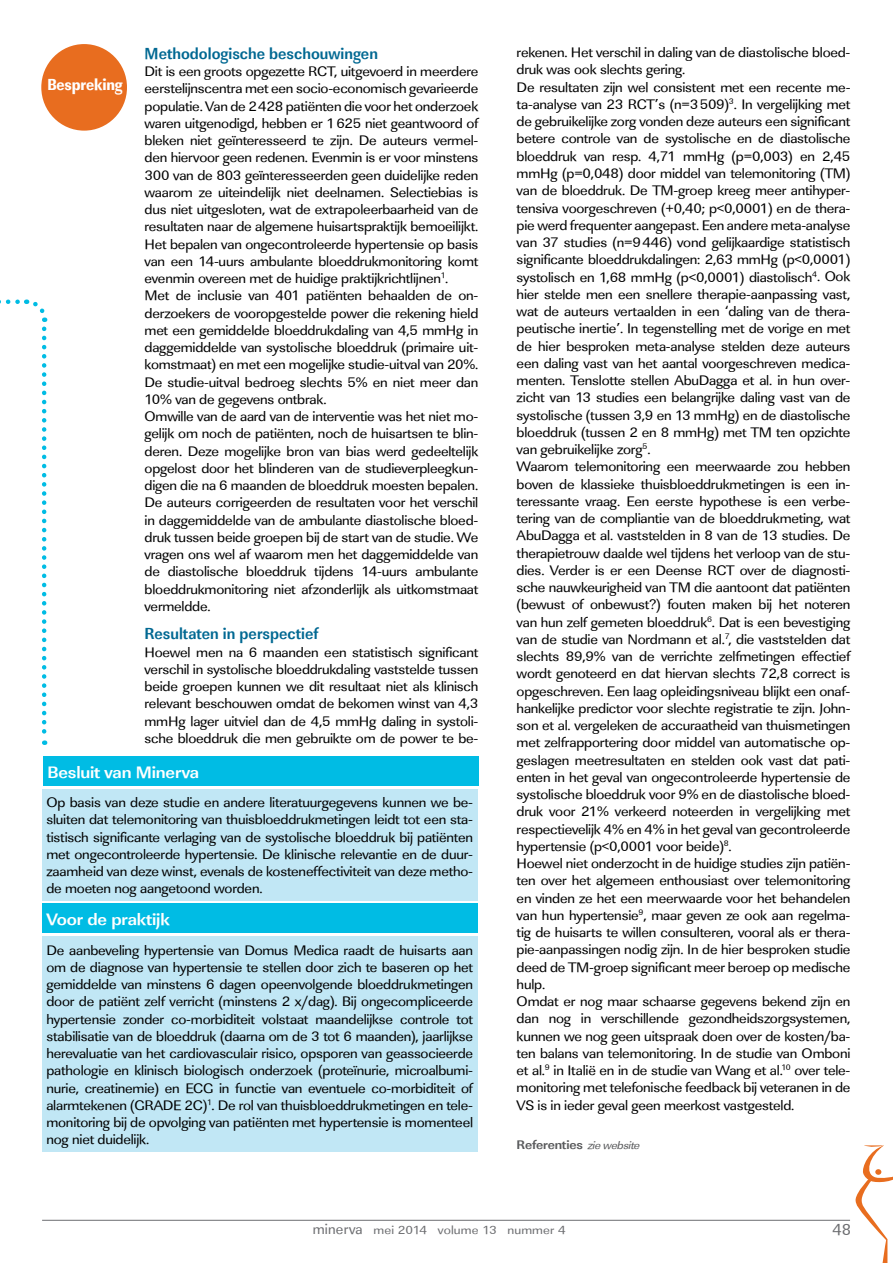
<style>
.page{position:relative;width:893px;height:1263px;background:#fff}
.page>*{position:absolute;margin:0;border:0;box-sizing:border-box;transform-origin:0 0}
.t1{font:700 17.1px "Linear Std";letter-spacing:-.01em;color:#fff;scale:1.05 1}
.t2{font:700 16.5px "Linear Std Cd";color:#006892}
.t3{font:16.5px "Linear Std Nr Xbold";letter-spacing:-.01em;color:#fff}
.t4{font:16.5px "Linear Std";color:#6d6e71}
.t5{font:14.25px/17.2px "Linear Std";letter-spacing:-.015em;color:#000;text-align:justify;scale:1.05 1}
.t6{font:700 12.9px "Linear Std";letter-spacing:-.015em;color:#58595b;scale:1.05 1}
.t7{font:12.15px "Linear Std";letter-spacing:.01em;color:#6d6e71;scale:1.11 1}
.s1{font-weight:400;font-style:italic;font-size:11.4px}
.s2{font-size:15px}
</style>
<div class="page">
<hr style="left:42px;top:1220px;width:808px;height:1px;background:#6d6e71">
<svg style="left:855px;top:1145px;width:38px;height:118px"></svg>
<div style="left:41px;top:44px;width:86px;height:87px;background:#e86d1f;border-radius:50%"></div>
<svg style="left:0;top:299px;width:48px;height:23px"></svg>
<svg style="left:42px;top:329px;width:4px;height:416px"></svg>
<div style="left:43px;top:756px;width:435px;height:30px;background:#00bce4"></div>
<div style="left:42px;top:789px;width:435px;height:111px;background:#c1e7f5"></div>
<div style="left:42px;top:936px;width:435px;height:216px;background:#c1e7f5"></div>
<div style="left:42px;top:903px;width:435px;height:30px;background:#00bce4"></div>
<p class="t3" style="left:47px;top:75px;width:77px">Bespreking</p>
<p class="t2" style="left:145px;top:43px;width:235px">Methodologische beschouwingen</p>
<p class="t5" style="left:145px;top:63px;width:319px;text-align:left">Dit is een groots opgezette RCT, uitgevoerd in meerdere eerstelijnscentra met een socio-economisch gevarieerde populatie. Van de 2428 patiënten die voor het onderzoek waren uitgenodigd, hebben er 1625 niet geantwoord of bleken niet geïnteresseerd te zijn. De auteurs vermel&shy;den hiervoor geen redenen. Evenmin is er voor minstens 300 van de 803 geïnteresseerden geen duidelijke reden waarom ze uiteindelijk niet deelnamen. Selectiebias is dus niet uitgesloten, wat de extrapoleerbaarheid van de resultaten naar de algemene huisartspraktijk bemoeilijkt.<br>Het bepalen van ongecontroleerde hypertensie op basis van een 14-uurs ambulante bloeddrukmonitoring komt evenmin overeen met de huidige praktijkrichtlijnen<sup>1</sup>.<br>Met de inclusie van 401 patiënten behaalden de on&shy;derzoekers de vooropgestelde power die rekening hield met een gemiddelde bloeddrukdaling van 4,5 mmHg in daggemiddelde van systolische bloeddruk (primaire uit&shy;komstmaat) en met een mogelijke studie-uitval van 20%.<br>De studie-uitval bedroeg slechts 5% en niet meer dan 10% van de gegevens ontbrak.<br>Omwille van de aard van de interventie was het niet mo&shy;gelijk om noch de patiënten, noch de huisartsen te blin&shy;deren. Deze mogelijke bron van bias werd gedeeltelijk opgelost door het blinderen van de studieverpleegkun&shy;digen die na 6 maanden de bloeddruk moesten bepalen.<br>De auteurs corrigeerden de resultaten voor het verschil in daggemiddelde van de ambulante diastolische bloed&shy;druk tussen beide groepen bij de start van de studie. We vragen ons wel af waarom men het daggemiddelde van de diastolische bloeddruk tijdens 14-uurs ambulante bloeddrukmonitoring niet afzonderlijk als uitkomstmaat vermeldde.</p>
<p class="t2" style="left:145px;top:624px;width:175px">Resultaten in perspectief</p>
<p class="t5" style="left:145px;top:643px;width:319px">Hoewel men na 6 maanden een statistisch significant verschil in systolische bloeddrukdaling vaststelde tussen beide groepen kunnen we dit resultaat niet als klinisch relevant beschouwen omdat de bekomen winst van 4,3 mmHg lager uitviel dan de 4,5 mmHg daling in systoli&shy;sche bloeddruk die men gebruikte om de power te be-</p>
<p class="t1" style="left:47px;top:762px;width:146px">Besluit van Minerva</p>
<p class="t5" style="left:46px;top:794px;width:408px">Op basis van deze studie en andere literatuurgegevens kunnen we be&shy;sluiten dat telemonitoring van thuisbloeddrukmetingen leidt tot een sta&shy;tistisch significante verlaging van de systolische bloeddruk bij patiënten met ongecontroleerde hypertensie. De klinische relevantie en de duur&shy;zaamheid van deze winst, evenals de kosteneffectiviteit van deze metho&shy;de moeten nog aangetoond worden.</p>
<p class="t1" style="left:46px;top:909px;width:119px">Voor de praktijk</p>
<p class="t5" style="left:46px;top:941px;width:408px">De aanbeveling hypertensie van Domus Medica raadt de huisarts aan om de diagnose van hypertensie te stellen door zich te baseren op het gemiddelde van minstens 6 dagen opeenvolgende bloeddrukmetingen door de patiënt zelf verricht (minstens 2 x/dag). Bij ongecompliceerde hypertensie zonder co-morbiditeit volstaat maandelijkse controle tot stabilisatie van de bloeddruk (daarna om de 3 tot 6 maanden), jaarlijkse herevaluatie van het cardiovasculair risico, opsporen van geassocieerde pathologie en klinisch biologisch onderzoek (proteïnurie, microalbumi&shy;nurie, creatinemie) en ECG in functie van eventuele co-morbiditeit of alarmtekenen (GRADE 2C)<sup>1</sup>. De rol van thuisbloeddrukmetingen en tele&shy;monitoring bij de opvolging van patiënten met hypertensie is momenteel nog niet duidelijk.</p>
<p class="t5" style="left:517px;top:44px;width:319px;text-align:left">rekenen. Het verschil in daling van de diastolische bloed&shy;druk was ook slechts gering.<br>De resultaten zijn wel consistent met een recente me&shy;ta-analyse van 23 RCT’s (n=3509)<sup>3</sup>. In vergelijking met de gebruikelijke zorg vonden deze auteurs een significant betere controle van de systolische en de diastolische bloeddruk van resp. 4,71 mmHg (p=0,003) en 2,45 mmHg (p=0,048) door middel van telemonitoring (TM) van de bloeddruk. De TM-groep kreeg meer antihyper&shy;tensiva voorgeschreven (+0,40; p&lt;0,0001) en de thera&shy;pie werd frequenter aangepast. Een andere meta-analyse van 37 studies (n=9446) vond gelijkaardige statistisch significante bloeddrukdalingen: 2,63 mmHg (p&lt;0,0001) systolisch en 1,68 mmHg (p&lt;0,0001) diastolisch<sup>4</sup>. Ook hier stelde men een snellere therapie-aanpassing vast, wat de auteurs vertaalden in een ‘daling van de thera&shy;peutische inertie’. In tegenstelling met de vorige en met de hier besproken meta-analyse stelden deze auteurs een daling vast van het aantal voorgeschreven medica&shy;menten. Tenslotte stellen AbuDagga et al. in hun over&shy;zicht van 13 studies een belangrijke daling vast van de systolische (tussen 3,9 en 13 mmHg) en de diastolische bloeddruk (tussen 2 en 8 mmHg) met TM ten opzichte van gebruikelijke zorg<sup>5</sup>.<br>Waarom telemonitoring een meerwaarde zou hebben boven de klassieke thuisbloeddrukmetingen is een in&shy;teressante vraag. Een eerste hypothese is een verbe&shy;tering van de compliantie van de bloeddrukmeting, wat AbuDagga et al. vaststelden in 8 van de 13 studies. De therapietrouw daalde wel tijdens het verloop van de stu&shy;dies. Verder is er een Deense RCT over de diagnosti&shy;sche nauwkeurigheid van TM die aantoont dat patiënten (bewust of onbewust?) fouten maken bij het noteren van hun zelf gemeten bloeddruk<sup>6</sup>. Dat is een bevestiging van de studie van Nordmann et al.<sup>7</sup>, die vaststelden dat slechts 89,9% van de verrichte zelfmetingen effectief wordt genoteerd en dat hiervan slechts 72,8 correct is opgeschreven. Een laag opleidingsniveau blijkt een onaf&shy;hankelijke predictor voor slechte registratie te zijn. John&shy;son et al. vergeleken de accuraatheid van thuismetingen met zelfrapportering door middel van automatische op&shy;geslagen meetresultaten en stelden ook vast dat pati&shy;ënten in het geval van ongecontroleerde hypertensie de systolische bloeddruk voor 9% en de diastolische bloed&shy;druk voor 21% verkeerd noteerden in vergelijking met respectievelijk 4% en 4% in het geval van gecontroleerde hypertensie (p&lt;0,0001 voor beide)<sup>8</sup>.<br>Hoewel niet onderzocht in de huidige studies zijn patiën&shy;ten over het algemeen enthousiast over telemonitoring en vinden ze het een meerwaarde voor het behandelen van hun hypertensie<sup>9</sup>, maar geven ze ook aan regelma&shy;tig de huisarts te willen consulteren, vooral als er thera&shy;pie-aanpassingen nodig zijn. In de hier besproken studie deed de TM-groep significant meer beroep op medische hulp.<br>Omdat er nog maar schaarse gegevens bekend zijn en dan nog in verschillende gezondheidszorgsystemen, kunnen we nog geen uitspraak doen over de kosten/ba&shy;ten balans van telemonitoring. In de studie van Omboni et al.<sup>9</sup> in Italië en in de studie van Wang et al.<sup>10</sup> over tele&shy;monitoring met telefonische feedback bij veteranen in de VS is in ieder geval geen meerkost vastgesteld.</p>
<p class="t6" style="left:517px;top:1137px;width:119px">Referenties <span class="s1">zie website</span></p>
<p class="t7" style="left:313px;top:1223px;width:229px"><span class="s2">minerva</span> mei 2014 volume 13 nummer 4</p>
<p class="t4" style="left:832px;top:1220px;width:20px">48</p>
</div>
